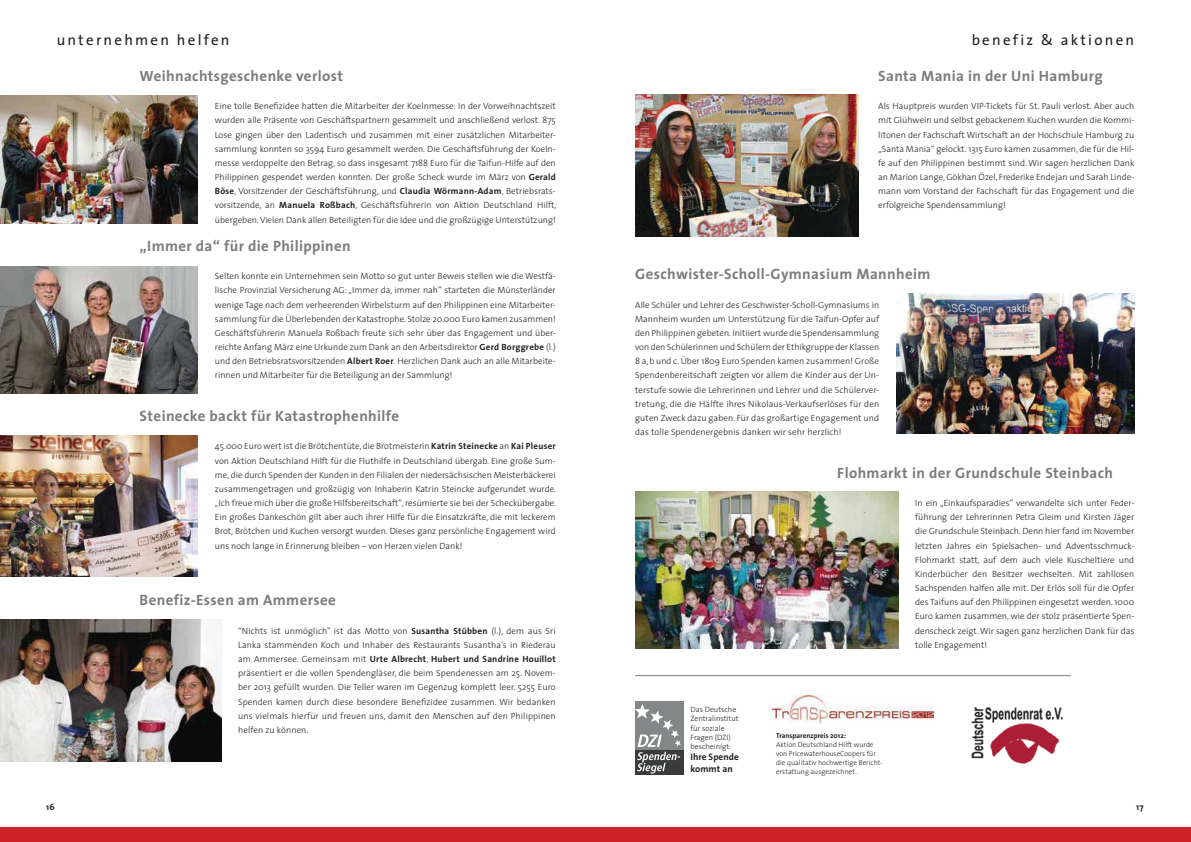
<style>
.page{position:relative;width:1191px;height:842px;background:#fff}
.page>*{position:absolute;margin:0;border:0;box-sizing:border-box;transform-origin:0 0}
.t1{font:700 15px "The Sans";letter-spacing:.025em;color:#7a7c7d}
.t2{font:15px "The Sans";letter-spacing:.15em;color:#231f20}
.t3{font:700 9.4px/11.3px "The Sans";color:#231f20}
.t4{font:300 9px/14.2px "The Sans";color:#231f20;text-align:justify}
.t5{font:700 9px "The Sans";color:#231f20}
.t6{font:300 7.7px/9.2px "The Sans";color:#231f20}
.t7{font:300 7.1px/8.9px "The Sans";color:#231f20}
.t8{font:700 7.1px "The Sans";color:#231f20}
.s1{font-weight:700}
</style>
<div class="page">
<div style="left:0;top:828px;width:1191px;height:14px;background:#cc2228"></div>
<img style="left:772px;top:696px;width:161px;height:26px">
<div style="left:635px;top:701px;width:48px;height:48px;background:#848787"></div>
<div style="left:635px;top:751px;width:48px;height:24px;background:#3a3b3b"></div>
<svg style="left:635px;top:704px;width:46px;height:70px"></svg>
<hr style="left:635px;top:675px;width:435px;height:1px;background:#7c7c7d">
<img style="left:971px;top:707px;width:92px;height:57px">
<img style="left:0;top:96px;width:198px;height:127px">
<img style="left:0;top:266px;width:198px;height:127px">
<img style="left:0;top:435px;width:198px;height:142px">
<img style="left:0;top:619px;width:221px;height:143px">
<img style="left:635px;top:95px;width:223px;height:142px">
<img style="left:896px;top:293px;width:238px;height:141px">
<img style="left:635px;top:492px;width:263px;height:156px">
<h1 class="t2" style="left:57px;top:31px;width:174px">unternehmen helfen</h1>
<h1 class="t1" style="left:140px;top:68px;width:205px">Weihnachtsgeschenke verlost</h1>
<p class="t4" style="left:215px;top:100px;width:343px">Eine tolle Benefizidee hatten die Mitarbeiter der Koelnmesse: In der Vorweihnachtszeit wurden alle Präsente von Geschäftspartnern gesammelt und anschließend verlost. 875<br>Lose gingen über den Ladentisch und zusammen mit einer zusätzlichen Mitarbeiter&shy;sammlung konnten so 3594 Euro gesammelt werden. Die Geschäftsführung der Koeln&shy;messe verdoppelte den Betrag, so dass insgesamt 7188 Euro für die Taifun-Hilfe auf den Philippinen gespendet werden konnten. Der große Scheck wurde im März von <span class="s1">Gerald Böse</span>, Vorsitzender der Geschäftsführung, und <span class="s1">Claudia Wörmann-Adam</span>, Betriebsrats&shy;vorsitzende, an <span class="s1">Manuela Roßbach</span>, Geschäftsführerin von Aktion Deutschland Hilft, übergeben. Vielen Dank allen Beteiligten für die Idee und die großzügige Unterstützung!</p>
<h1 class="t1" style="left:140px;top:238px;width:213px">„Immer da“ für die Philippinen</h1>
<p class="t4" style="left:215px;top:270px;width:342px">Selten konnte ein Unternehmen sein Motto so gut unter Beweis stellen wie die Westfä&shy;lische Provinzial Versicherung AG: „Immer da, immer nah“ starteten die Münsterländer wenige Tage nach dem verheerenden Wirbelsturm auf den Philippinen eine Mitarbeiter&shy;sammlung für die Überlebenden der Katastrophe. Stolze 20.000 Euro kamen zusammen!<br>Geschäftsführerin Manuela Roßbach freute sich sehr über das Engagement und über&shy;reichte Anfang März eine Urkunde zum Dank an den Arbeitsdirektor <span class="s1">Gerd Borggrebe</span> (l.) und den Betriebsratsvorsitzenden <span class="s1">Albert Roer</span>. Herzlichen Dank auch an alle Mitarbeite&shy;rinnen und Mitarbeiter für die Beteiligung an der Sammlung!</p>
<h1 class="t1" style="left:140px;top:408px;width:261px">Steinecke backt für Katastrophenhilfe</h1>
<p class="t4" style="left:215px;top:440px;width:343px">45.000 Euro wert ist die Brötchentüte, die Brotmeisterin <span class="s1">Katrin Steinecke</span> an <span class="s1">Kai Pleuser </span>von Aktion Deutschland Hilft für die Fluthilfe in Deutschland übergab. Eine große Sum&shy;me, die durch Spenden der Kunden in den Filialen der niedersächsischen Meisterbäckerei zusammengetragen und großzügig von Inhaberin Katrin Steincke aufgerundet wurde. „Ich freue mich über die große Hilfsbereitschaft“, resümierte sie bei der Scheckübergabe.<br>Ein großes Dankeschön gilt aber auch ihrer Hilfe für die Einsatzkräfte, die mit leckerem Brot, Brötchen und Kuchen versorgt wurden. Dieses ganz persönliche Engagement wird uns noch lange in Erinnerung bleiben – von Herzen vielen Dank!</p>
<h1 class="t1" style="left:140px;top:592px;width:198px">Benefiz-Essen am Ammersee</h1>
<p class="t4" style="left:238px;top:624px;width:319px">“Nichts ist unmöglich” ist das Motto von <span class="s1">Susantha Stübben</span> (l.), dem aus Sri Lanka stammenden Koch und Inhaber des Restaurants Susantha’s in Riederau am Ammersee. Gemeinsam mit <span class="s1">Urte Albrecht</span>, <span class="s1">Hubert und Sandrine Houillot </span>präsentiert er die vollen Spendengläser, die beim Spendenessen am 25. Novem&shy;ber 2013 gefüllt wurden. Die Teller waren im Gegenzug komplett leer. 5255 Euro Spenden kamen durch diese besondere Benefizidee zusammen. Wir bedanken uns vielmals hierfür und freuen uns, damit den Menschen auf den Philippinen helfen zu können.</p>
<h1 class="t2" style="left:971px;top:31px;width:164px">benefiz &amp; aktionen</h1>
<h1 class="t1" style="left:878px;top:68px;width:226px">Santa Mania in der Uni Hamburg</h1>
<p class="t4" style="left:878px;top:100px;width:257px">Als Hauptpreis wurden VIP-Tickets für St. Pauli verlost. Aber auch mit Glühwein und selbst gebackenem Kuchen wurden die Kommi&shy;litonen der Fachschaft Wirtschaft an der Hochschule Hamburg zu „Santa Mania“ gelockt. 1315 Euro kamen zusammen, die für die Hil&shy;fe auf den Philippinen bestimmt sind. Wir sagen herzlichen Dank an Marion Lange, Gökhan Özel, Frederike Endejan und Sarah Linde&shy;mann vom Vorstand der Fachschaft für das Engagement und die erfolgreiche Spendensammlung!</p>
<h1 class="t1" style="left:635px;top:267px;width:297px">Geschwister-Scholl-Gymnasium Mannheim</h1>
<p class="t4" style="left:635px;top:298px;width:245px">Alle Schüler und Lehrer des Geschwister-Scholl-Gymnasiums in Mannheim wurden um Unterstützung für die Taifun-Opfer auf den Philippinen gebeten. Initiiert wurde die Spendensammlung von den Schülerinnen und Schülern der Ethikgruppe der Klassen 8 a, b und c. Über 1809 Euro Spenden kamen zusammen! Große Spendenbereitschaft zeigten vor allem die Kinder aus der Un&shy;terstufe sowie die Lehrerinnen und Lehrer und die Schülerver&shy;tretung, die die Hälfte ihres Nikolaus-Verkaufserlöses für den guten Zweck dazu gaben. Für das großartige Engagement und das tolle Spendenergebnis danken wir sehr herzlich!</p>
<h1 class="t1" style="left:837px;top:465px;width:277px">Flohmarkt in der Grundschule Steinbach</h1>
<p class="t4" style="left:915px;top:497px;width:221px">In ein „Einkaufsparadies“ verwandelte sich unter Feder&shy;führung der Lehrerinnen Petra Gleim und Kirsten Jäger die Grundschule Steinbach. Denn hier fand im November letzten Jahres ein Spielsachen- und Adventsschmuck-Flohmarkt statt, auf dem auch viele Kuscheltiere und Kinderbücher den Besitzer wechselten. Mit zahllosen Sachspenden halfen alle mit. Der Erlös soll für die Opfer des Taifuns auf den Philippinen eingesetzt werden. 1000<br>Euro kamen zusammen, wie der stolz präsentierte Spen&shy;denscheck zeigt. Wir sagen ganz herzlichen Dank für das tolle Engagement!</p>
<p class="t6" style="left:690px;top:706px;width:50px">Das Deutsche<br>Zentralinstitut für soziale<br>Fragen (DZI) bescheinigt:</p>
<p class="t3" style="left:690px;top:752px;width:50px">Ihre Spende kommt an</p>
<p class="t8" style="left:776px;top:732px;width:71px">Transparenzpreis 2012:</p>
<p class="t7" style="left:776px;top:741px;width:108px">Aktion Deutschland Hilft wurde von PricewaterhouseCoopers für die qualitativ hochwertige Bericht&shy;erstattung ausgezeichnet.</p>
<p class="t5" style="left:46px;top:803px;width:10px">16</p>
<p class="t5" style="left:1136px;top:803px;width:9px">17</p>
</div>
